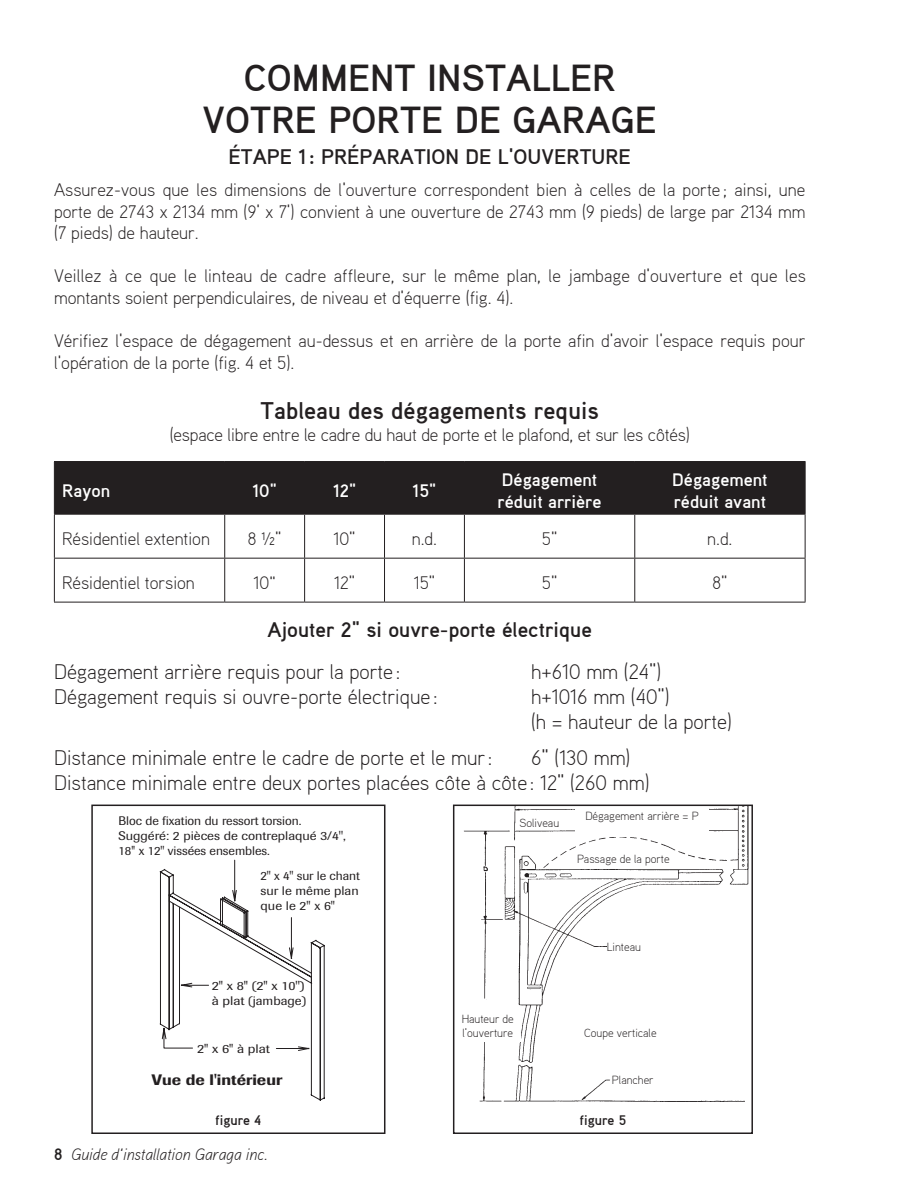
<style>
.page{position:relative;width:918px;height:1188px;background:#fff}
.page>*{position:absolute;margin:0;border:0;box-sizing:border-box;transform-origin:0 0}
.t1{font:700 37.5px/42px "Aaux";color:#231f20;text-align:center}
.t2{font:700 24px "Aaux";color:#231f20}
.t3{font:300 21px/25.2px "Aaux";color:#231f20}
.t4{font:700 21px "Aaux";color:#231f20}
.t5{font:300 18px/21.6px "Aaux";color:#231f20}
.t6{font:700 18px/21.6px "Aaux";color:#fff}
.t7{font:italic 300 16.5px "Aaux";color:#231f20}
.t8{font:500 15px "Imago BQ";color:#231f20;scale:1.11 1}
.t9{font:700 13.8px "Aaux";color:#231f20}
.t10{font:12.3px/14.7px "Imago BQ";letter-spacing:-.005em;color:#231f20;scale:1.05 1}
.t11{font:12.3px/14.7px "Imago BQ";letter-spacing:-.005em;color:#231f20;scale:1.16 1}
.t12{font:300 11.7px/14.1px "Aaux";color:#231f20}
.s1{font-weight:700;font-style:normal}
</style>
<div class="page">
<div style="left:453px;top:805px;width:300px;height:329px;border:2px solid #231f20"></div>
<img style="left:455px;top:807px;width:296px;height:297px">
<div style="left:575px;top:808px;width:134px;height:29px;background:#fff"></div>
<div style="left:519px;top:813px;width:57px;height:16px;background:#fff"></div>
<div style="left:607px;top:937px;width:123px;height:16px;background:#fff"></div>
<div style="left:584px;top:1023px;width:124px;height:16px;background:#fff"></div>
<div style="left:612px;top:1070px;width:124px;height:16px;background:#fff"></div>
<div style="left:455px;top:1006px;width:66px;height:36px;background:#fff"></div>
<div style="left:91px;top:805px;width:294px;height:329px;border:2px solid #231f20"></div>
<svg style="left:159px;top:859px;width:166px;height:242px"></svg>
<div style="left:55px;top:462px;width:750px;height:52px;background:#231f20"></div>
<svg style="left:55px;top:515px;width:750px;height:87px"></svg>
<hr style="left:54px;top:461px;width:171px;height:1px;background:#231f20">
<hr style="left:54px;top:462px;width:1px;height:52px;background:#231f20">
<hr style="left:225px;top:461px;width:80px;height:1px;background:#231f20">
<hr style="left:224px;top:462px;width:1px;height:52px;background:#231f20">
<hr style="left:305px;top:461px;width:80px;height:1px;background:#231f20">
<hr style="left:304px;top:462px;width:1px;height:52px;background:#231f20">
<hr style="left:385px;top:461px;width:79px;height:1px;background:#231f20">
<hr style="left:384px;top:462px;width:1px;height:52px;background:#231f20">
<hr style="left:464px;top:461px;width:171px;height:1px;background:#231f20">
<hr style="left:464px;top:462px;width:1px;height:52px;background:#231f20">
<hr style="left:635px;top:461px;width:171px;height:1px;background:#231f20">
<hr style="left:634px;top:462px;width:1px;height:52px;background:#231f20">
<hr style="left:805px;top:462px;width:1px;height:52px;background:#231f20">
<hr style="left:54px;top:514px;width:171px;height:1px;background:#231f20">
<hr style="left:54px;top:515px;width:1px;height:43px;background:#231f20">
<hr style="left:225px;top:514px;width:80px;height:1px;background:#231f20">
<hr style="left:224px;top:515px;width:1px;height:43px;background:#231f20">
<hr style="left:305px;top:514px;width:80px;height:1px;background:#231f20">
<hr style="left:304px;top:515px;width:1px;height:43px;background:#231f20">
<hr style="left:385px;top:514px;width:79px;height:1px;background:#231f20">
<hr style="left:384px;top:515px;width:1px;height:43px;background:#231f20">
<hr style="left:464px;top:514px;width:171px;height:1px;background:#231f20">
<hr style="left:464px;top:515px;width:1px;height:43px;background:#231f20">
<hr style="left:635px;top:514px;width:171px;height:1px;background:#231f20">
<hr style="left:634px;top:515px;width:1px;height:43px;background:#231f20">
<hr style="left:805px;top:515px;width:1px;height:43px;background:#231f20">
<hr style="left:54px;top:558px;width:171px;height:1px;background:#231f20">
<hr style="left:54px;top:559px;width:1px;height:43px;background:#231f20">
<hr style="left:225px;top:558px;width:80px;height:1px;background:#231f20">
<hr style="left:224px;top:559px;width:1px;height:43px;background:#231f20">
<hr style="left:305px;top:558px;width:80px;height:1px;background:#231f20">
<hr style="left:304px;top:559px;width:1px;height:43px;background:#231f20">
<hr style="left:385px;top:558px;width:79px;height:1px;background:#231f20">
<hr style="left:384px;top:559px;width:1px;height:43px;background:#231f20">
<hr style="left:464px;top:558px;width:171px;height:1px;background:#231f20">
<hr style="left:464px;top:559px;width:1px;height:43px;background:#231f20">
<hr style="left:635px;top:558px;width:171px;height:1px;background:#231f20">
<hr style="left:634px;top:559px;width:1px;height:43px;background:#231f20">
<hr style="left:805px;top:559px;width:1px;height:43px;background:#231f20">
<hr style="left:54px;top:602px;width:171px;height:1px;background:#231f20">
<hr style="left:225px;top:602px;width:80px;height:1px;background:#231f20">
<hr style="left:305px;top:602px;width:80px;height:1px;background:#231f20">
<hr style="left:385px;top:602px;width:79px;height:1px;background:#231f20">
<hr style="left:464px;top:602px;width:171px;height:1px;background:#231f20">
<hr style="left:635px;top:602px;width:171px;height:1px;background:#231f20">
<h1 class="t1" style="left:203px;top:56px;width:456px">COMMENT INSTALLER<br>VOTRE PORTE DE GARAGE</h1>
<p class="t4" style="left:229px;top:143px;width:404px">ÉTAPE 1: PRÉPARATION DE L’OUVERTURE</p>
<p class="t5" style="left:54px;top:178px;width:753px;text-align:justify">Assurez-vous que les dimensions de l’ouverture correspondent bien à celles de la porte ; ainsi, une porte de 2743 x 2134 mm (9’ x 7’) convient à une ouverture de 2743 mm (9 pieds) de large par 2134 mm (7 pieds) de hauteur.</p>
<p class="t5" style="left:54px;top:265px;width:754px">Veillez à ce que le linteau de cadre affleure, sur le même plan, le jambage d’ouverture et que les montants soient perpendiculaires, de niveau et d’équerre (fig. 4).</p>
<p class="t5" style="left:54px;top:330px;width:753px">Vérifiez l’espace de dégagement au-dessus et en arrière de la porte afin d’avoir l’espace requis pour l’opération de la porte (fig. 4 et 5).</p>
<h2 class="t2" style="left:261px;top:396px;width:340px">Tableau des dégagements requis</h2>
<p class="t5" style="left:170px;top:423px;width:522px">(espace libre entre le cadre du haut de porte et le plafond, et sur les côtés)</p>
<p class="t6" style="left:62px;top:479px;width:50px">Rayon</p>
<p class="t6" style="left:253px;top:479px;width:26px">10”</p>
<p class="t6" style="left:333px;top:479px;width:25px">12”</p>
<p class="t6" style="left:413px;top:479px;width:25px">15”</p>
<p class="t6" style="left:498px;top:468px;width:105px">Dégagement réduit arrière</p>
<p class="t6" style="left:672px;top:468px;width:97px">Dégagement réduit avant</p>
<p class="t5" style="left:62px;top:527px;width:149px">Résidentiel extention</p>
<p class="t5" style="left:248px;top:527px;width:35px">8 ½”</p>
<p class="t5" style="left:333px;top:527px;width:24px">10”</p>
<p class="t5" style="left:412px;top:527px;width:27px">n.d.</p>
<p class="t5" style="left:542px;top:527px;width:17px">5”</p>
<p class="t5" style="left:707px;top:527px;width:27px">n.d.</p>
<p class="t5" style="left:62px;top:571px;width:134px">Résidentiel torsion</p>
<p class="t5" style="left:254px;top:571px;width:24px">10"</p>
<p class="t5" style="left:334px;top:571px;width:23px">12”</p>
<p class="t5" style="left:414px;top:571px;width:23px">15”</p>
<p class="t5" style="left:542px;top:571px;width:17px">5”</p>
<p class="t5" style="left:712px;top:571px;width:16px">8”</p>
<p class="t4" style="left:268px;top:617px;width:326px">Ajouter 2” si ouvre-porte électrique</p>
<p class="t3" style="left:54px;top:658px;width:348px">Dégagement arrière requis pour la porte :</p>
<p class="t3" style="left:531px;top:658px;width:132px">h+610 mm (24”)</p>
<p class="t3" style="left:54px;top:683px;width:385px">Dégagement requis si ouvre-porte électrique :</p>
<p class="t3" style="left:531px;top:683px;width:202px">h+1016 mm (40”)<br>(h = hauteur de la porte)</p>
<p class="t3" style="left:54px;top:745px;width:440px">Distance minimale entre le cadre de porte et le mur:</p>
<p class="t3" style="left:54px;top:745px;width:597px;text-indent:477px">6” (130 mm)<br>Distance minimale entre deux portes placées côte à côte : 12” (260 mm)</p>
<p class="t10" style="left:118px;top:814px;width:218px">Bloc de fixation du ressort torsion.<br>Suggéré: 2 pièces de contreplaqué 3/4",<br>18'' x 12'' vissées ensembles.</p>
<p class="t10" style="left:261px;top:868px;width:96px;text-align:justify">2'' x 4'' sur le chant sur le même plan que le 2'' x 6''</p>
<p class="t11" style="left:212px;top:979px;width:83px">2'' x 8'' (2'' x 10'') à plat (jambage)</p>
<p class="t11" style="left:197px;top:1041px;width:64px">2'' x 6'' à plat</p>
<p class="t8" style="left:152px;top:1070px;width:119px">Vue de l'intérieur</p>
<p class="t9" style="left:215px;top:1111px;width:48px">figure 4</p>
<p class="t7" style="left:54px;top:1144px;width:215px"><span class="s1">8</span> Guide d’installation Garaga inc.</p>
<p class="t12" style="left:519px;top:816px;width:41px">Soliveau</p>
<p class="t12" style="left:585px;top:809px;width:115px">Dégagement arrière = P</p>
<p class="t12" style="left:577px;top:851px;width:94px">Passage de la porte</p>
<p class="t12" style="left:462px;top:1011px;width:54px">Hauteur de l’ouverture</p>
<p class="t12" style="left:607px;top:939px;width:35px">Linteau</p>
<p class="t12" style="left:584px;top:1025px;width:74px">Coupe verticale</p>
<p class="t12" style="left:612px;top:1072px;width:43px">Plancher</p>
<p class="t9" style="left:580px;top:1111px;width:48px">figure 5</p>
</div>
